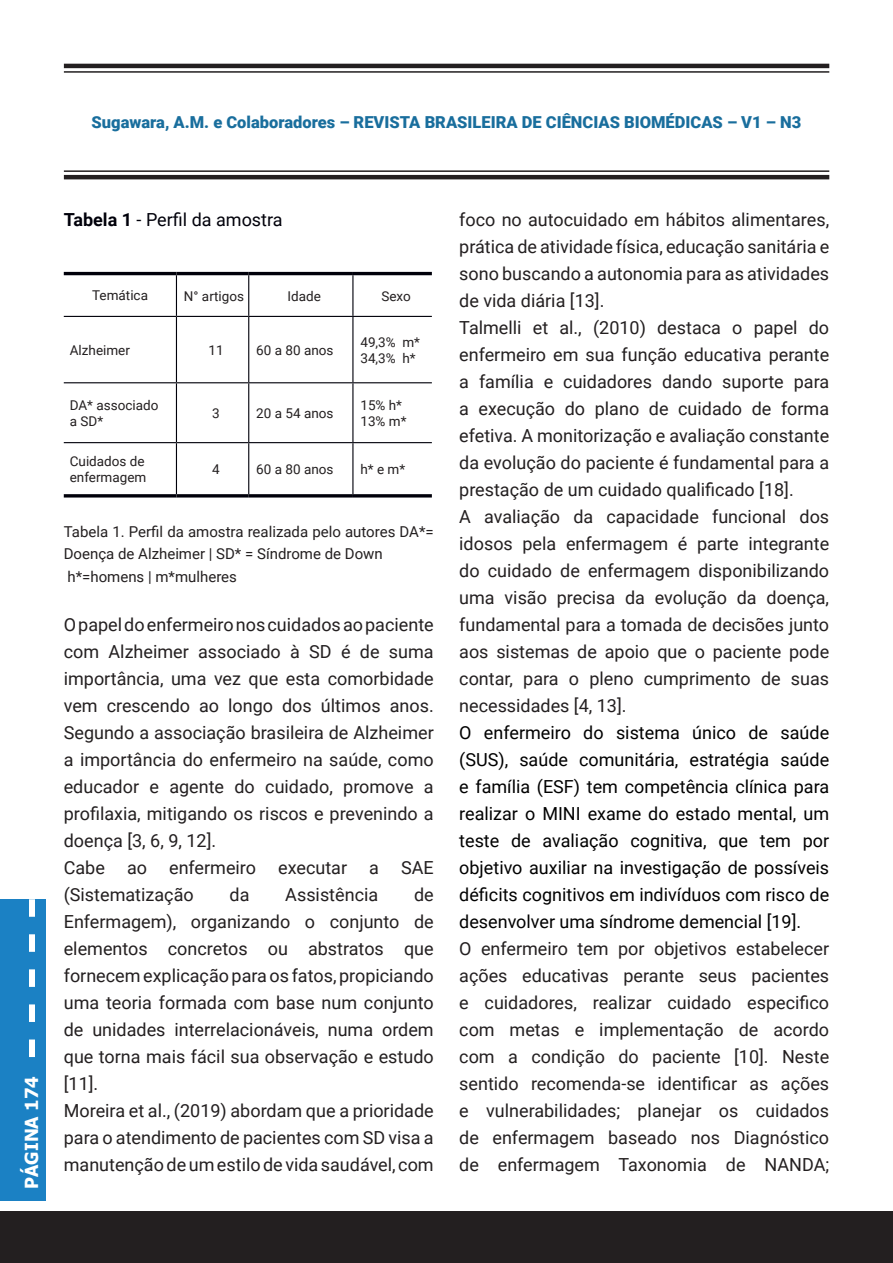
<style>
.page{position:relative;width:893px;height:1263px;background:#fff}
.page>*{position:absolute;margin:0;border:0;box-sizing:border-box;transform-origin:0 0}
.t1{font:18px/27px "Roboto";color:#231f20;text-align:justify}
.t2{font:18px/27px "Roboto";color:#000;text-align:justify}
.t3{font:18px "Roboto";color:#00000a}
.t4{font:700 18px "Tahoma";color:#fff}
.t5{font:900 16.5px "Roboto";color:#196e9d}
.t6{font:15px/22.5px "Roboto";color:#231f20}
.t7{font:13.5px/16.2px "Roboto";color:#231f20}
.s1{font-weight:700}
</style>
<div class="page">
<div style="left:0;top:899px;width:45px;height:301px;background:#1b81c4"></div>
<svg style="left:29px;top:899px;width:6px;height:158px"></svg>
<div style="left:0;top:1211px;width:893px;height:52px;background:#231f20"></div>
<hr style="left:64px;top:71px;width:765px;height:2px;background:#231f20">
<hr style="left:64px;top:64px;width:765px;height:4px;background:#231f20">
<hr style="left:64px;top:170px;width:765px;height:2px;background:#231f20">
<hr style="left:64px;top:175px;width:765px;height:4px;background:#231f20">
<hr style="left:176px;top:275px;width:1px;height:41px;background:#00000a">
<hr style="left:248px;top:275px;width:1px;height:41px;background:#00000a">
<hr style="left:352px;top:275px;width:1px;height:41px;background:#00000a">
<hr style="left:64px;top:272px;width:112px;height:3px;background:#00000a">
<hr style="left:176px;top:272px;width:73px;height:3px;background:#00000a">
<hr style="left:249px;top:272px;width:104px;height:3px;background:#00000a">
<hr style="left:353px;top:272px;width:79px;height:3px;background:#00000a">
<hr style="left:176px;top:317px;width:1px;height:65px;background:#00000a">
<hr style="left:248px;top:317px;width:1px;height:65px;background:#00000a">
<hr style="left:352px;top:317px;width:1px;height:65px;background:#00000a">
<hr style="left:176px;top:383px;width:1px;height:59px;background:#00000a">
<hr style="left:248px;top:383px;width:1px;height:59px;background:#00000a">
<hr style="left:352px;top:383px;width:1px;height:59px;background:#00000a">
<hr style="left:64px;top:316px;width:112px;height:1px;background:#00000a">
<hr style="left:176px;top:316px;width:73px;height:1px;background:#00000a">
<hr style="left:249px;top:316px;width:104px;height:1px;background:#00000a">
<hr style="left:353px;top:316px;width:79px;height:1px;background:#00000a">
<hr style="left:64px;top:382px;width:112px;height:1px;background:#00000a">
<hr style="left:176px;top:382px;width:73px;height:1px;background:#00000a">
<hr style="left:249px;top:382px;width:104px;height:1px;background:#00000a">
<hr style="left:353px;top:382px;width:79px;height:1px;background:#00000a">
<hr style="left:64px;top:442px;width:112px;height:1px;background:#00000a">
<hr style="left:176px;top:442px;width:73px;height:1px;background:#00000a">
<hr style="left:249px;top:442px;width:104px;height:1px;background:#00000a">
<hr style="left:353px;top:442px;width:79px;height:1px;background:#00000a">
<hr style="left:64px;top:494px;width:112px;height:3px;background:#00000a">
<hr style="left:176px;top:494px;width:73px;height:3px;background:#00000a">
<hr style="left:249px;top:494px;width:104px;height:3px;background:#00000a">
<hr style="left:353px;top:494px;width:79px;height:3px;background:#00000a">
<hr style="left:176px;top:443px;width:1px;height:51px;background:#00000a">
<hr style="left:248px;top:443px;width:1px;height:51px;background:#00000a">
<hr style="left:352px;top:443px;width:1px;height:51px;background:#00000a">
<p class="t5" style="left:92px;top:111px;width:711px">Sugawara, A.M. e Colaboradores – REVISTA BRASILEIRA DE CIÊNCIAS BIOMÉDICAS – V1 – N3</p>
<p class="t4" style="left:19px;top:1189px;width:114px;rotate:-90deg">PÁGINA 174</p>
<p class="t3" style="left:64px;top:207px;width:220px"><span class="s1">Tabela 1</span> - Perfil da amostra</p>
<p class="t7" style="left:92px;top:287px;width:57px">Temática</p>
<p class="t7" style="left:184px;top:287px;width:62px">N° artigos</p>
<p class="t7" style="left:288px;top:287px;width:35px">Idade</p>
<p class="t7" style="left:381px;top:287px;width:31px">Sexo</p>
<p class="t7" style="left:70px;top:341px;width:62px">Alzheimer</p>
<p class="t7" style="left:208px;top:341px;width:17px">11</p>
<p class="t7" style="left:256px;top:341px;width:79px">60 a 80 anos</p>
<p class="t7" style="left:70px;top:396px;width:90px">DA* associado a SD*</p>
<p class="t7" style="left:212px;top:404px;width:9px">3</p>
<p class="t7" style="left:256px;top:404px;width:79px">20 a 54 anos</p>
<p class="t7" style="left:360px;top:333px;width:61px">49,3% m*</p>
<p class="t7" style="left:360px;top:349px;width:57px">34,3% h*</p>
<p class="t7" style="left:360px;top:396px;width:43px">15% h*</p>
<p class="t7" style="left:360px;top:412px;width:48px">13% m*</p>
<p class="t7" style="left:70px;top:453px;width:78px">Cuidados de enfermagem</p>
<p class="t7" style="left:212px;top:460px;width:9px">4</p>
<p class="t7" style="left:256px;top:460px;width:79px">60 a 80 anos</p>
<p class="t7" style="left:360px;top:460px;width:46px">h* e m*</p>
<p class="t6" style="left:64px;top:519px;width:371px">Tabela 1. Perfil da amostra realizada pelo autores DA*=<br>Doença de Alzheimer | SD* = Síndrome de Down</p>
<p class="t6" style="left:67px;top:564px;width:171px">h*=homens | m*mulheres</p>
<p class="t1" style="left:64px;top:610px;width:371px">O papel do enfermeiro nos cuidados ao paciente com Alzheimer associado à SD é de suma importância, uma vez que esta comorbidade vem crescendo ao longo dos últimos anos.<br>Segundo a associação brasileira de Alzheimer a importância do enfermeiro na saúde, como educador e agente do cuidado, promove a profilaxia, mitigando os riscos e prevenindo a doença [3, 6, 9, 12].</p>
<p class="t1" style="left:64px;top:853px;width:371px">Cabe ao enfermeiro executar a SAE (Sistematização</p>
<p class="t1" style="left:64px;top:880px;width:371px;text-indent:350px">de Enfermagem), organizando o conjunto de elementos concretos ou abstratos que fornecem explicação para os fatos, propiciando uma teoria formada com base num conjunto de unidades interrelacionáveis, numa ordem que torna mais fácil sua observação e estudo [11].</p>
<p class="t1" style="left:64px;top:1096px;width:371px">Moreira et al., (2019) abordam que a prioridade para o atendimento de pacientes com SD visa a manutenção de um estilo de vida saudável, com</p>
<p class="t1" style="left:230px;top:880px;width:21px">da</p>
<p class="t1" style="left:285px;top:880px;width:94px">Assistência</p>
<p class="t1" style="left:459px;top:206px;width:371px">foco no autocuidado em hábitos alimentares, prática de atividade física, educação sanitária e sono buscando a autonomia para as atividades de vida diária [13].</p>
<p class="t1" style="left:459px;top:314px;width:371px">Talmelli et al., (2010) destaca o papel do enfermeiro em sua função educativa perante a família e cuidadores dando suporte para a execução do plano de cuidado de forma efetiva. A monitorização e avaliação constante da evolução do paciente é fundamental para a prestação de um cuidado qualificado [18].</p>
<p class="t1" style="left:459px;top:503px;width:371px">A avaliação da capacidade funcional dos idosos pela enfermagem é parte integrante do cuidado de enfermagem disponibilizando uma visão precisa da evolução da doença, fundamental para a tomada de decisões junto aos sistemas de apoio que o paciente pode contar, para o pleno cumprimento de suas necessidades [4, 13].</p>
<p class="t2" style="left:459px;top:719px;width:371px">O enfermeiro do sistema único de saúde (SUS), saúde comunitária, estratégia saúde e família (ESF) tem competência clínica para realizar o MINI exame do estado mental, um teste de avaliação cognitiva, que tem por objetivo auxiliar na investigação de possíveis déficits cognitivos em indivíduos com risco de desenvolver uma síndrome demencial [19].</p>
<p class="t1" style="left:459px;top:935px;width:371px">O enfermeiro tem por objetivos estabelecer ações educativas perante seus pacientes e cuidadores, realizar cuidado especifico com metas e implementação de acordo com a condição do paciente [10]. Neste sentido recomenda-se identificar as ações e vulnerabilidades; planejar os cuidados de enfermagem baseado nos Diagnóstico de enfermagem Taxonomia de NANDA;</p>
</div>
